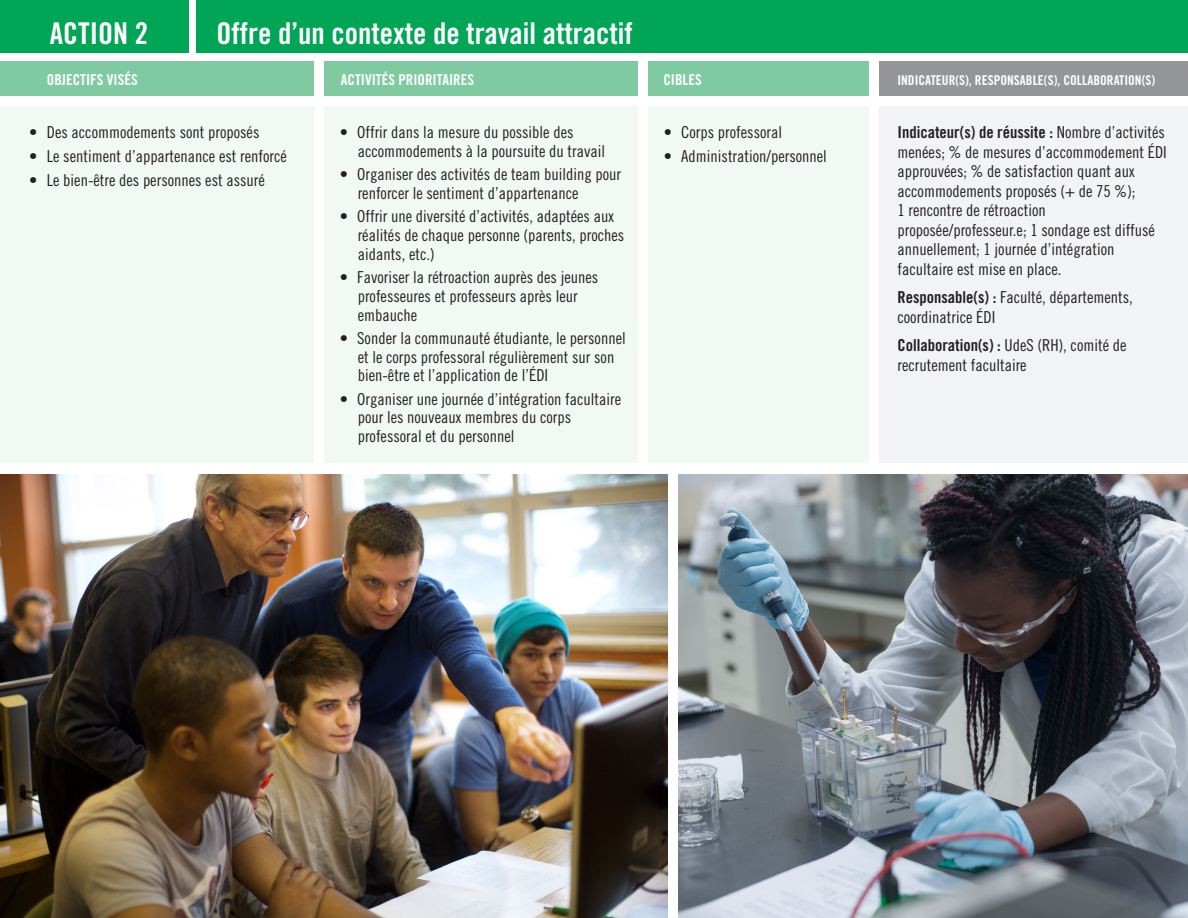
<style>
.page{position:relative;width:1188px;height:918px;background:#fff}
.page>*{position:absolute;margin:0;border:0;box-sizing:border-box;transform-origin:0 0}
.t1{font:30px "Trade Gothic Bold Cond Twenty";color:#fff}
.t2{font:16.5px/18.8px "Trade Gothic Cond Eighteen";color:#231f20}
.t3{font:16.5px "Trade Gothic Bold Cond Twenty";color:#231f20}
.t4{font:15px "Trade Gothic Bold Cond Twenty";color:#fff}
.t5{font:13.5px "Trade Gothic Bold Cond Twenty";color:#fff}
.s1{font-family:"Trade Gothic Cond Eighteen"}
.s2{font-family:"Trade Gothic Bold Cond Twenty"}
</style>
<div class="page">
<div style="left:0;top:0;width:189px;height:52px;background:#00a556"></div>
<div style="left:196px;top:0;width:992px;height:52px;background:#00a556"></div>
<div style="left:0;top:106px;width:314px;height:358px;background:#f2f9f5"></div>
<div style="left:0;top:62px;width:314px;height:34px;background:#7fcaa1"></div>
<div style="left:324px;top:106px;width:314px;height:358px;background:#f2f9f5"></div>
<div style="left:324px;top:62px;width:314px;height:34px;background:#7fcaa1"></div>
<div style="left:648px;top:106px;width:220px;height:358px;background:#f2f9f5"></div>
<div style="left:648px;top:62px;width:220px;height:34px;background:#7fcaa1"></div>
<div style="left:879px;top:106px;width:309px;height:358px;background:#f2f3f4"></div>
<div style="left:879px;top:62px;width:309px;height:34px;background:#939598"></div>
<img style="left:0;top:475px;width:668px;height:443px">
<img style="left:678px;top:475px;width:510px;height:443px">
<h1 class="t1" style="left:50px;top:15px;width:100px">ACTION 2</h1>
<h1 class="t1" style="left:216px;top:15px;width:418px">Offre d’un contexte de travail attractif</h1>
<p class="t4" style="left:47px;top:70px;width:92px">OBJECTIFS VISÉS</p>
<p class="t4" style="left:341px;top:70px;width:135px">ACTIVITÉS PRIORITAIRES</p>
<p class="t4" style="left:663px;top:70px;width:40px">CIBLES</p>
<p class="t5" style="left:897px;top:72px;width:259px">INDICATEUR(S), RESPONSABLE(S), COLLABORATION(S)</p>
<p class="t2" style="left:29px;top:123px;width:232px">• Des accommodements sont proposés</p>
<p class="t2" style="left:29px;top:147px;width:259px">• Le sentiment d’appartenance est renforcé</p>
<p class="t2" style="left:29px;top:171px;width:237px">• Le bien-être des personnes est assuré</p>
<p class="t2" style="left:358px;top:123px;width:249px;text-indent:-18px">• Offrir dans la mesure du possible des accommodements à la poursuite du travail</p>
<p class="t2" style="left:358px;top:165px;width:265px;text-indent:-18px">• Organiser des activités de team building pour renforcer le sentiment d’appartenance</p>
<p class="t2" style="left:358px;top:207px;width:268px;text-indent:-18px">• Offrir une diversité d’activités, adaptées aux réalités de chaque personne (parents, proches aidants, etc.)</p>
<p class="t2" style="left:358px;top:268px;width:242px;text-indent:-18px">• Favoriser la rétroaction auprès des jeunes professeures et professeurs après leur embauche</p>
<p class="t2" style="left:358px;top:329px;width:270px;text-indent:-18px">• Sonder la communauté étudiante, le personnel et le corps professoral régulièrement sur son bien-être et l’application de l’ÉDI</p>
<p class="t2" style="left:358px;top:389px;width:265px;text-indent:-18px">• Organiser une journée d’intégration facultaire pour les nouveaux membres du corps professoral et du personnel</p>
<p class="t2" style="left:664px;top:123px;width:120px">• Corps professoral</p>
<p class="t2" style="left:664px;top:147px;width:165px">• Administration/personnel</p>
<p class="t3" style="left:897px;top:123px;width:269px">Indicateur(s) de réussite : <span class="s1">Nombre d’activités</span></p>
<p class="t2" style="left:897px;top:142px;width:271px;line-height:19.5px">menées; % de mesures d’accommodement ÉDI approuvées; % de satisfaction quant aux accommodements proposés (+ de 75 %);<br>1 rencontre de rétroaction proposée/professeur.e; 1 sondage est diffusé annuellement; 1 journée d’intégration facultaire est mise en place.</p>
<p class="t2" style="left:897px;top:288px;width:237px;line-height:19.5px"><span class="s2">Responsable(s) :</span> Faculté, départements, coordinatrice ÉDI</p>
<p class="t3" style="left:897px;top:336px;width:231px">Collaboration(s) : <span class="s1">UdeS (RH), comité de</span></p>
<p class="t2" style="left:897px;top:356px;width:131px">recrutement facultaire</p>
</div>
